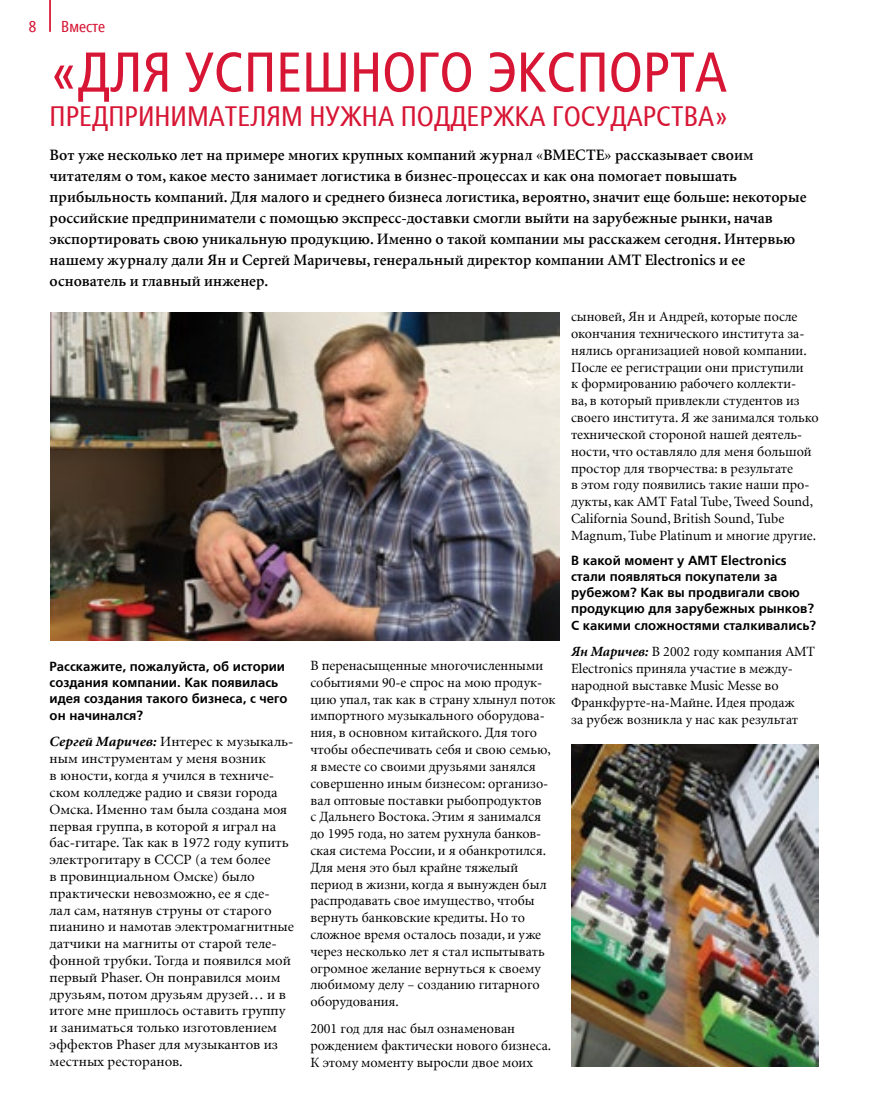
<style>
.page{position:relative;width:869px;height:1117px;background:#fff}
.page>*{position:absolute;margin:0;border:0;box-sizing:border-box;transform-origin:0 0}
.t1{font:condensed 56px "Frutiger LTCYR";color:#d71635}
.t2{font:condensed 28px "Frutiger LTCYR";color:#d71635}
.t3{font:600 15.75px/21px "Minion CYR";color:#000}
.t4{font:condensed 15.75px "Frutiger LTCYR";color:#d71635}
.t5{font:14px/16.8px "Minion CYR";color:#000}
.t6{font:14px/16.8px "Minion CYR";color:#000;scale:1.05 1}
.t7{font:700 13.12px/16.1px "Frutiger LTCYR";color:#000}
.s1{font-weight:700;font-style:italic}
</style>
<div class="page">
<hr style="left:49px;top:0;width:2px;height:32px;background:#d71635">
<img style="left:51px;top:313px;width:508px;height:327px">
<img style="left:571px;top:744px;width:247px;height:322px">
<p class="t4" style="left:29px;top:18px;width:9px">8</p>
<p class="t4" style="left:61px;top:18px;width:46px">Вместе</p>
<h1 class="t1" style="left:50px;top:43px;width:678px">«Для успеш ного экспорта</h1>
<h2 class="t2" style="left:50px;top:102px;width:680px">предпринимателям нужна поддержка государства»</h2>
<p class="t3" style="left:50px;top:144px;width:758px">Вот уже несколько лет на примере многих крупных компаний журнал «ВМЕСТЕ» рассказывает своим читателям о том, какое место занимает логистика в бизнес-процессах и как она помогает повышать прибыльность компаний. Для малого и среднего бизнеса логистика, вероятно, значит еще больше: некоторые российские предприниматели с помощью экспресс-доставки смогли выйти на зарубежные рынки, начав экспортировать свою уникальную продукцию. Именно о такой компании мы расскажем сегодня. Интервью нашему журналу дали Ян и Сергей Маричевы, генеральный директор компании AMT Electronics и ее основатель и главный инженер.</p>
<p class="t7" style="left:50px;top:658px;width:239px">Расскажите, пожалуйста, об истории создания компании. Как появилась идея создания такого бизнеса, с чего он начинался?</p>
<p class="t6" style="left:50px;top:733px;width:234px"><span class="s1">Сергей Маричев:</span> Интерес к музыкаль&shy;ным инструментам у меня возник<br>в юности, когда я учился в техниче&shy;ском колледже радио и связи города Омска. Именно там была создана моя первая группа, в которой я играл на бас-гитаре. Так как в 1972 году купить электрогитару в СССР (а тем более<br>в провинциальном Омске) было практически невозможно, ее я сде&shy;лал сам, натянув струны от старого пианино и намотав электромагнитные датчики на магниты от старой теле&shy;фонной трубки. Тогда и появился мой первый Phaser. Он понравился моим друзьям, потом друзьям друзей… и в итоге мне пришлось оставить группу и заниматься только изготовлением эффектов Phaser для музыкантов из местных ресторанов.</p>
<p class="t5" style="left:310px;top:656px;width:247px">В перенасыщенные многочисленными событиями 90-е спрос на мою продук&shy;цию упал, так как в страну хлынул поток импортного музыкального оборудова&shy;ния, в основном китайского. Для того чтобы обеспечивать себя и свою семью, я вместе со своими друзьями занялся совершенно иным бизнесом: организо&shy;вал оптовые поставки рыбопродуктов<br>с Дальнего Востока. Этим я занимался до 1995 года, но затем рухнула банков&shy;ская система России, и я обанкротился.<br>Для меня это был крайне тяжелый период в жизни, когда я вынужден был распродавать свое имущество, чтобы вернуть банковские кредиты. Но то сложное время осталось позади, и уже через несколько лет я стал испытывать огромное желание вернуться к своему любимому делу – созданию гитарного оборудования.</p>
<p class="t5" style="left:310px;top:1019px;width:242px">2001 год для нас был ознаменован рождением фактически нового бизнеса.<br>К этому моменту выросли двое моих</p>
<p class="t5" style="left:570px;top:308px;width:249px">сыновей, Ян и Андрей, которые после окончания технического института за&shy;нялись организацией новой компании.<br>После ее регистрации они приступили<br>к формированию рабочего коллекти-<br>ва, в который привлекли студентов из своего института. Я же занимался только технической стороной нашей деятель&shy;ности, что оставляло для меня большой простор для творчества: в результате<br>в этом году появились такие наши про&shy;дукты, как AMT Fatal Tube, Tweed Sound, California Sound, British Sound, Tube Magnum, Tube Platinum и многие другие.</p>
<p class="t7" style="left:570px;top:553px;width:246px">В какой момент у AMT Electronics стали появляться покупатели за рубежом? Как вы продвигали свою продукцию для зарубежных рынков?<br>С какими сложностями сталкивались?</p>
<p class="t5" style="left:570px;top:643px;width:245px"><span class="s1">Ян Маричев:</span> В 2002 году компания AMT Electronics приняла участие в между&shy;народной выставке Music Messe во Франкфурте-на-Майне. Идея продаж<br>за рубеж возникла у нас как результат</p>
</div>
